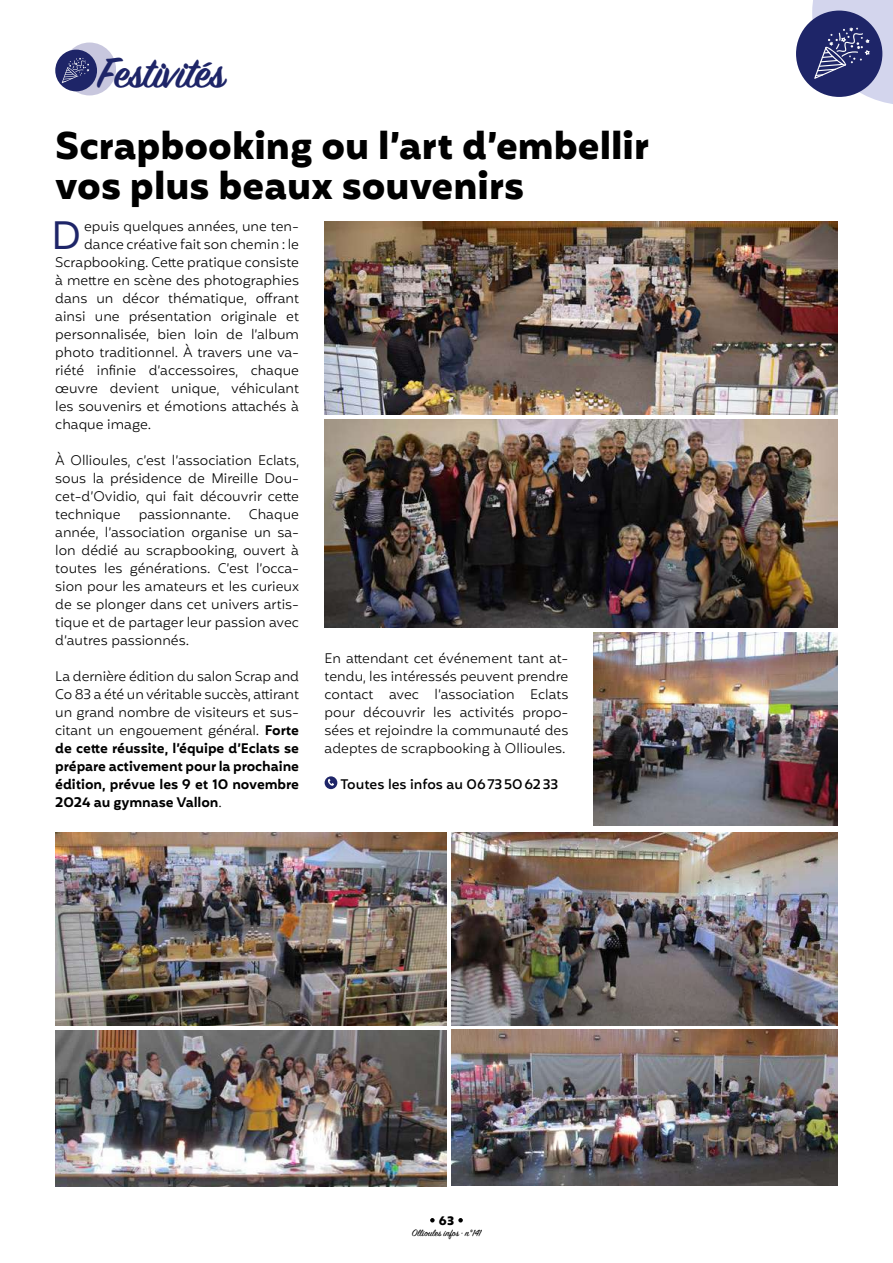
<style>
.page{position:relative;width:893px;height:1263px;background:#fff}
.page>*{position:absolute;margin:0;border:0;box-sizing:border-box;transform-origin:0 0}
.t1{font:600 47.7px "Sign Painter House Script";letter-spacing:-.005em;color:#1e2568}
.t2{font:38.55px "Mohr";color:#1e2568}
.t3{font:700 37.5px/40.5px "Mohr";color:#000}
.t4{font:300 13.5px/18px "Mohr";color:#000;text-align:justify}
.t5{font:500 13.5px "Mohr";color:#000}
.t6{font:700 12px "Mohr";color:#000}
.t7{font:10.5px "Sign Painter House Script";color:#000}
.s1{font-weight:600}
</style>
<div class="page">
<div style="left:63px;top:43px;width:53px;height:52px;background:#c8c7de;border-radius:50%"></div>
<div style="left:55px;top:50px;width:42px;height:41px;background:#1e2568;border-radius:50%"></div>
<svg style="left:62px;top:58px;width:27px;height:25px"></svg>
<svg style="left:325px;top:776px;width:12px;height:13px"></svg>
<img style="left:325px;top:222px;width:513px;height:192px">
<img style="left:325px;top:419px;width:513px;height:208px">
<img style="left:451px;top:1030px;width:387px;height:156px">
<img style="left:55px;top:832px;width:391px;height:193px">
<img style="left:451px;top:832px;width:387px;height:193px">
<img style="left:55px;top:1030px;width:391px;height:156px">
<img style="left:594px;top:632px;width:244px;height:194px">
<div style="left:796px;top:11px;width:86px;height:86px;background:#1e2568;border-radius:50%"></div>
<svg style="left:812px;top:0;width:81px;height:104px"></svg>
<svg style="left:458px;top:1218px;width:5px;height:4px"></svg>
<svg style="left:430px;top:1218px;width:5px;height:4px"></svg>
<h1 class="t1" style="left:98px;top:44px;width:128px">Festivités</h1>
<h3 class="t3" style="left:55px;top:125px;width:595px">Scrapbooking ou l’art d’embellir vos plus beaux souvenirs</h3>
<h2 class="t2" style="left:51px;top:213px;width:31px">D</h2>
<p class="t4" style="left:84px;top:219px;width:216px">epuis quelques années, une ten-</p>
<p class="t4" style="left:84px;top:237px;width:216px">dance créative fait son chemin : le</p>
<p class="t4" style="left:55px;top:255px;width:245px">Scrapbooking. Cette pratique consiste</p>
<p class="t4" style="left:55px;top:273px;width:245px">à mettre en scène des photographies</p>
<p class="t4" style="left:55px;top:291px;width:245px">dans un décor thématique, offrant</p>
<p class="t4" style="left:55px;top:309px;width:245px">ainsi une présentation originale et</p>
<p class="t4" style="left:55px;top:327px;width:245px">personnalisée, bien loin de l’album</p>
<p class="t4" style="left:55px;top:345px;width:245px">photo traditionnel. À travers une va-</p>
<p class="t4" style="left:55px;top:363px;width:245px">riété infinie d’accessoires, chaque</p>
<p class="t4" style="left:55px;top:381px;width:245px">œuvre devient unique, véhiculant</p>
<p class="t4" style="left:55px;top:399px;width:245px">les souvenirs et émotions attachés à</p>
<p class="t4" style="left:55px;top:417px;width:97px">chaque image.</p>
<p class="t4" style="left:55px;top:453px;width:245px">À Ollioules, c’est l’association Eclats, sous la présidence de Mireille Dou&shy;cet-d’Ovidio, qui fait découvrir cette technique</p>
<p class="t4" style="left:55px;top:506px;width:245px;text-indent:194px">Chaque année, l’association organise un sa&shy;lon dédié au scrapbooking, ouvert à toutes les générations. C’est l’occa&shy;sion pour les amateurs et les curieux de se plonger dans cet univers artis&shy;tique et de partager leur passion avec d’autres passionnés.</p>
<p class="t4" style="left:55px;top:668px;width:245px">La dernière édition du salon Scrap and Co 83 a été un véritable succès, attirant un grand nombre de visiteurs et sus&shy;citant un engouement général. <span class="s1">Forte de cette réussite, l’équipe d’Eclats se prépare activement pour la prochaine édition, prévue les 9 et 10 novembre 2024 au gymnase Vallon</span>.</p>
<p class="t4" style="left:139px;top:506px;width:93px">passionnante.</p>
<p class="t4" style="left:325px;top:650px;width:245px">En attendant cet événement tant at&shy;tendu, les intéressés peuvent prendre contact avec l’association Eclats pour découvrir les activités propo&shy;sées et rejoindre la communauté des adeptes de scrapbooking à Ollioules.</p>
<p class="t5" style="left:340px;top:776px;width:220px">Toutes les infos au 0673506233</p>
<p class="t6" style="left:439px;top:1214px;width:17px">63</p>
<p class="t7" style="left:412px;top:1227px;width:71px">Ollioules infos • n°141</p>
</div>
